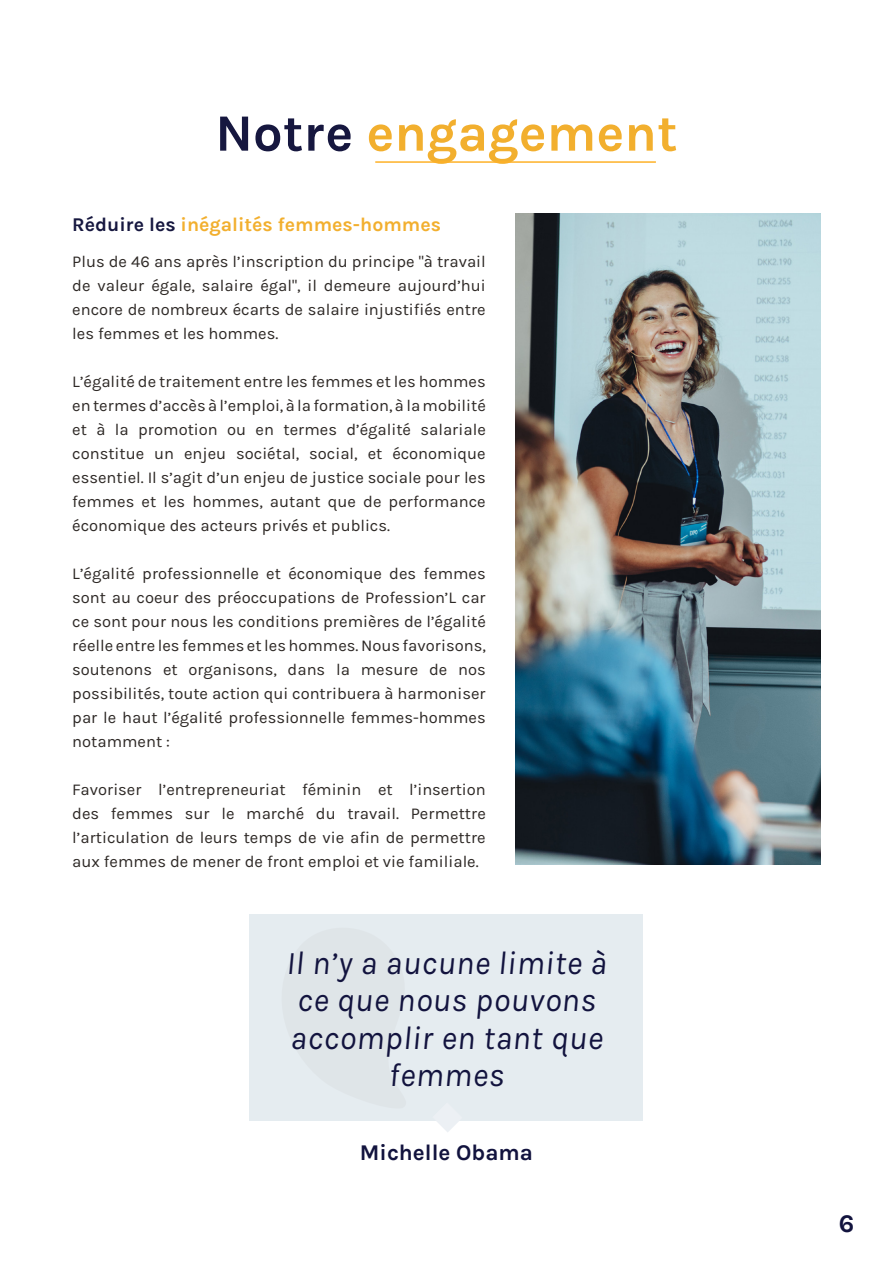
<style>
.page{position:relative;width:893px;height:1263px;background:#fff}
.page>*{position:absolute;margin:0;border:0;box-sizing:border-box;transform-origin:0 0}
.t1{font:700 52.5px "Karla";color:#f2af2e}
.t2{font:italic 33px/37.5px "Karla";letter-spacing:.02em;color:#12133e;text-align:center}
.t3{font:700 25.5px "Karla";color:#12133e}
.t4{font:700 22.5px "Karla";color:#12133e}
.t5{font:700 19.5px "Karla";color:#f2af2e}
.t6{font:16.5px/24px "Karla";color:#2e2926;text-align:justify}
.s1{color:#16173f}
</style>
<div class="page">
<div style="left:250px;top:915px;width:393px;height:206px;background:#e5ecf0"></div>
<svg style="left:437px;top:1121px;width:22px;height:11px"></svg>
<img style="left:516px;top:214px;width:305px;height:650px">
<hr style="left:375px;top:161px;width:281px;height:2px;background:#feb127">
<p class="t1" style="left:215px;top:103px;width:464px"><span class="s1">Notre</span> engagement</p>
<p class="t5" style="left:72px;top:213px;width:370px"><span class="s1">Réduire les</span> inégalités femmes-hommes</p>
<p class="t6" style="left:72px;top:249px;width:415px">Plus de 46 ans après l’inscription du principe "à travail de valeur égale, salaire égal", il demeure aujourd’hui encore de nombreux écarts de salaire injustifiés entre les femmes et les hommes.</p>
<p class="t6" style="left:72px;top:369px;width:415px">L’égalité de traitement entre les femmes et les hommes en termes d’accès à l’emploi, à la formation, à la mobilité et à la promotion ou en termes d’égalité salariale constitue un enjeu sociétal, social, et économique essentiel. Il s’agit d’un enjeu de justice sociale pour les femmes et les hommes, autant que de performance économique des acteurs privés et publics.</p>
<p class="t6" style="left:72px;top:561px;width:415px">L’égalité professionnelle et économique des femmes sont au coeur des préoccupations de Profession’L car ce sont pour nous les conditions premières de l’égalité réelle entre les femmes et les hommes. Nous favorisons, soutenons et organisons, dans la mesure de nos possibilités, toute action qui contribuera à harmoniser par le haut l’égalité professionnelle femmes-hommes notamment :</p>
<p class="t6" style="left:72px;top:777px;width:415px">Favoriser l’entrepreneuriat féminin et l’insertion des femmes sur le marché du travail. Permettre l’articulation de leurs temps de vie afin de permettre aux femmes de mener de front emploi et vie familiale.</p>
<p class="t2" style="left:286px;top:944px;width:322px">Il n’y a aucune limite à ce que nous pouvons accomplir en tant que femmes</p>
<p class="t4" style="left:360px;top:1139px;width:175px">Michelle Obama</p>
<h3 class="t3" style="left:839px;top:1209px;width:17px">6</h3>
</div>
